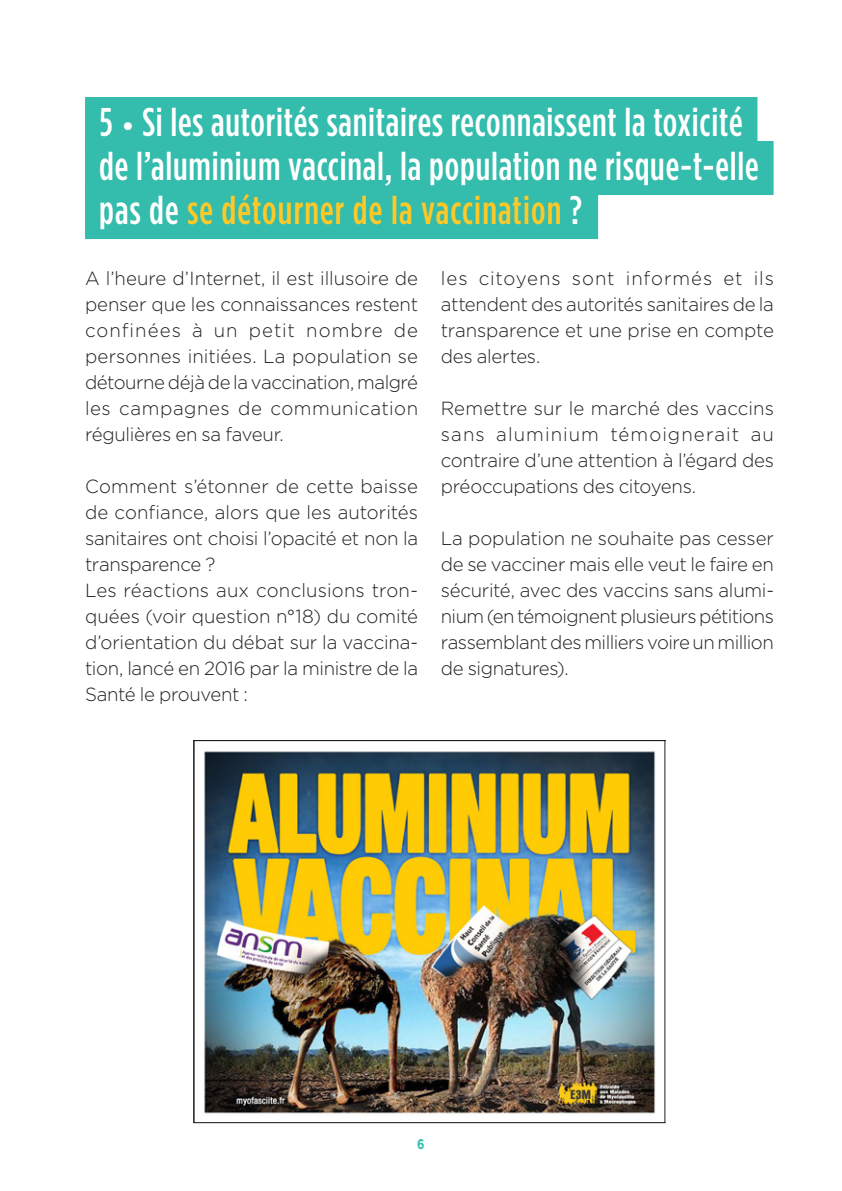
<style>
.page{position:relative;width:842px;height:1191px;background:#fff}
.page>*{position:absolute;margin:0;border:0;box-sizing:border-box;transform-origin:0 0}
.Titre_paragraphe{font:500 40px "Gotham Condensed";letter-spacing:.02em;color:#fff}
.Titre_paragraphe-2{font:500 40px "Gotham Condensed";letter-spacing:.03em;color:#fec927}
.Texte{font:300 19px/26px "Gotham";letter-spacing:-.015em;color:#231f20;text-align:justify}
.Note_de_bas_de_page{font:700 14px "Gotham";color:#34bcad;scale:.8 1}
.s1{font-family:"Gotham";font-size:28px}
.s2{color:#fff}
</style>
<div class="page">
<div style="left:85px;top:97px;width:672px;height:54px;background:#34bcad"></div>
<div style="left:85px;top:141px;width:688px;height:54px;background:#34bcad"></div>
<div style="left:85px;top:185px;width:513px;height:54px;background:#34bcad"></div>
<img style="left:204px;top:751px;width:452px;height:363px">
<p class="Titre_paragraphe" style="left:100px;top:100px;width:644px">5 <span class="s1">•</span> Si les autorités sanitaires reconnaissent la toxicité</p>
<p class="Titre_paragraphe" style="left:99px;top:144px;width:661px">de l’aluminium vaccinal, la population ne risque-t-elle</p>
<p class="Titre_paragraphe-2" style="left:99px;top:188px;width:484px"><span class="s2">pas de</span> se détourner de la vaccination <span class="s2">?</span></p>
<p class="Texte" style="left:85px;top:265px;width:335px">A l’heure d’Internet, il est illusoire de penser que les connaissances restent confinées à un petit nombre de personnes initiées. La population se détourne déjà de la vaccination, malgré les campagnes de communication régulières en sa faveur.</p>
<p class="Texte" style="left:85px;top:473px;width:335px">Comment s’étonner de cette baisse de confiance, alors que les autorités sanitaires ont choisi l’opacité et non la transparence ?</p>
<p class="Texte" style="left:85px;top:577px;width:335px">Les réactions aux conclusions tron&shy;quées (voir question n°18) du comité d’orientation du débat sur la vaccina&shy;tion, lancé en 2016 par la ministre de la Santé le prouvent :</p>
<p class="Texte" style="left:441px;top:265px;width:335px">les citoyens sont informés et ils attendent des autorités sanitaires de la transparence et une prise en compte des alertes.</p>
<p class="Texte" style="left:441px;top:395px;width:335px">Remettre sur le marché des vaccins sans aluminium témoignerait au contraire d’une attention à l’égard des préoccupations des citoyens.</p>
<p class="Texte" style="left:441px;top:525px;width:335px">La population ne souhaite pas cesser de se vacciner mais elle veut le faire en sécurité, avec des vaccins sans alumi&shy;nium (en témoignent plusieurs pétitions rassemblant des milliers voire un million de signatures).</p>
<p class="Note_de_bas_de_page" style="left:417px;top:1135px;width:11px">6</p>
</div>
